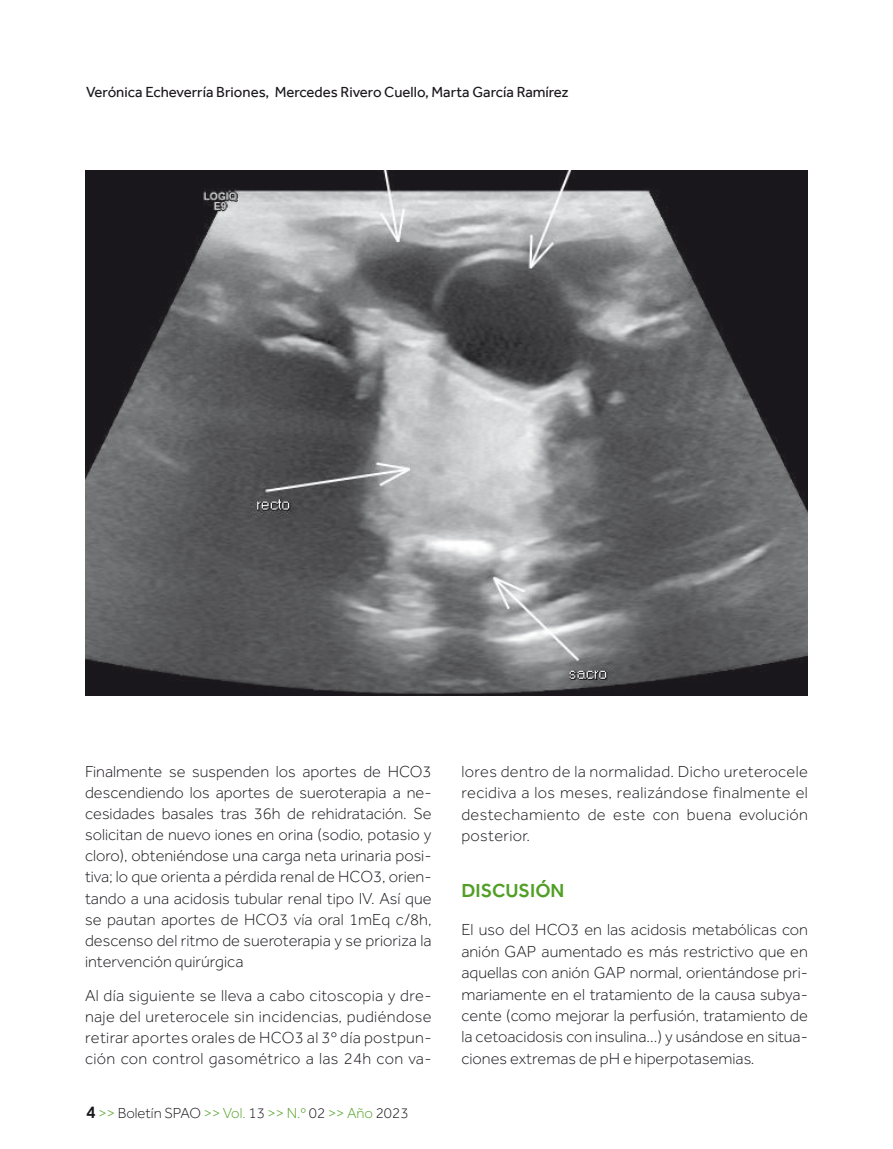
<style>
.page{position:relative;width:893px;height:1149px;background:#fff}
.page>*{position:absolute;margin:0;border:0;box-sizing:border-box;transform-origin:0 0}
.Div_1{font:500 19.5px "Effra";color:#519f25}
.Texto{font:300 16.5px/21px "Effra";color:#1a171c;text-align:justify}
.t1{font:15px "Effra";color:#1a171c}
.t2{font:300 15px "Effra";color:#1a171c}
.s1{font-weight:500;font-size:18px}
.s2{color:#519f25}
</style>
<div class="page">
<img style="left:85px;top:170px;width:723px;height:525px">
<p class="t1" style="left:86px;top:83px;width:484px">Verónica Echeverría Briones, Mercedes Rivero Cuello, Marta García Ramírez</p>
<p class="Texto" style="left:85px;top:760px;width:348px">Finalmente se suspenden los aportes de HCO3 descendiendo los aportes de sueroterapia a ne&shy;cesidades basales tras 36h de rehidratación. Se solicitan de nuevo iones en orina (sodio, potasio y cloro), obteniéndose una carga neta urinaria posi&shy;tiva; lo que orienta a pérdida renal de HCO3, orien&shy;tando a una acidosis tubular renal tipo IV. Así que se pautan aportes de HCO3 vía oral 1mEq c/8h, descenso del ritmo de sueroterapia y se prioriza la intervención quirúrgica</p>
<p class="Texto" style="left:85px;top:984px;width:348px">Al día siguiente se lleva a cabo citoscopia y dre&shy;naje del ureterocele sin incidencias, pudiéndose retirar aportes orales de HCO3 al 3º día postpun&shy;ción con control gasométrico a las 24h con va-</p>
<p class="t2" style="left:86px;top:1104px;width:324px"><span class="s1">4</span> <span class="s2">&gt;&gt;</span> Boletín SPAO <span class="s2">&gt;&gt; Vol.</span> 13 <span class="s2">&gt;&gt; N.º</span> 02 <span class="s2">&gt;&gt; Año</span> 2023</p>
<p class="Texto" style="left:461px;top:760px;width:348px;line-height:21.5px">lores dentro de la normalidad. Dicho ureterocele recidiva a los meses, realizándose finalmente el destechamiento de este con buena evolución posterior.</p>
<p class="Div_1" style="left:461px;top:878px;width:105px">DISCUSIÓN</p>
<p class="Texto" style="left:461px;top:918px;width:348px;line-height:21.5px">El uso del HCO3 en las acidosis metabólicas con anión GAP aumentado es más restrictivo que en aquellas con anión GAP normal, orientándose pri&shy;mariamente en el tratamiento de la causa subya&shy;cente (como mejorar la perfusión, tratamiento de la cetoacidosis con insulina...) y usándose en situa&shy;ciones extremas de pH e hiperpotasemias.</p>
</div>
